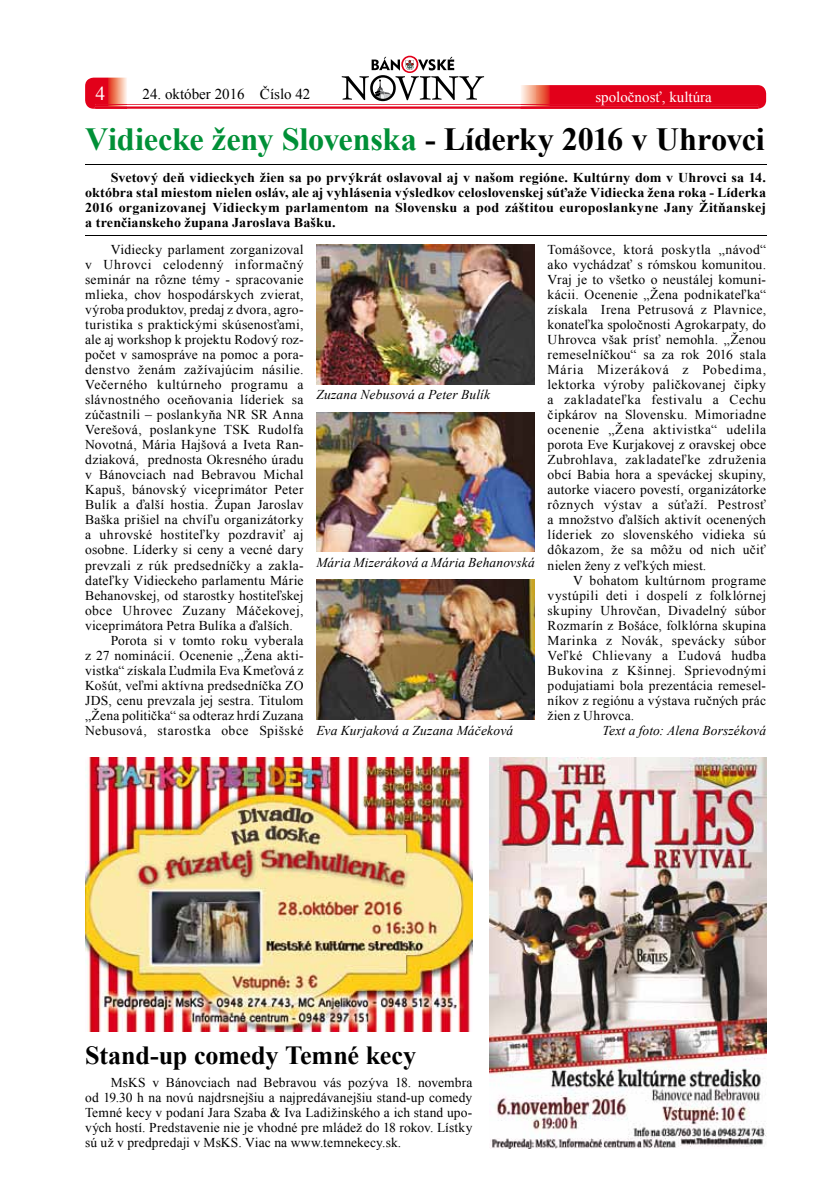
<style>
.page{position:relative;width:830px;height:1200px;background:#fff}
.page>*{position:absolute;margin:0;border:0;box-sizing:border-box;transform-origin:0 0}
.t1{font:700 32.25px "Times New Roman";letter-spacing:-.01em;color:#009037}
.t2{font:700 26.1px "Times New Roman";letter-spacing:-.01em;color:#000}
.t3{font:19.5px "Times New Roman";color:#fff}
.t4{font:15px "Times New Roman";color:#000}
.t5{font:15px "Times New Roman";color:#fff}
.t6{font:13.5px/15px "Times New Roman";letter-spacing:.02em;color:#000;text-align:justify}
.t7{font:700 13.5px/15px "Times New Roman";letter-spacing:.005em;color:#000;text-align:justify;scale:1.04 1}
.t8{font:italic 13.5px "Times New Roman";letter-spacing:.01em;color:#000}
.t9{font:13.5px "Times New Roman";letter-spacing:.04em;color:#000}
.s1{color:#000}
</style>
<div class="page">
<hr style="left:95px;top:104px;width:662px;height:1px;background:#e2001a">
<hr style="left:95px;top:106px;width:663px;height:3px;background:#e2001a">
<svg style="left:341px;top:56px;width:143px;height:45px"></svg>
<svg style="left:520px;top:85px;width:245px;height:24px;background:#e31328"></svg>
<svg style="left:85px;top:78px;width:42px;height:31px"></svg>
<img style="left:489px;top:757px;width:276px;height:391px">
<img style="left:85px;top:757px;width:387px;height:274px">
<hr style="left:85px;top:164px;width:680px;height:1px;background:#000">
<hr style="left:85px;top:235px;width:680px;height:1px;background:#000">
<img style="left:316px;top:245px;width:218px;height:139px">
<img style="left:316px;top:412px;width:218px;height:139px">
<img style="left:316px;top:579px;width:218px;height:140px">
<h3 class="t3" style="left:95px;top:80px;width:11px">4</h3>
<p class="t4" style="left:142px;top:84px;width:169px">24. október 2016 Číslo 42</p>
<p class="t5" style="left:595px;top:87px;width:118px">spoločnosť, kultúra</p>
<h1 class="t1" style="left:85px;top:117px;width:680px">Vidiecke ženy Slovenska <span class="s1">- Líderky 2016 v Uhrovci</span></h1>
<p class="t7" style="left:85px;top:169px;width:656px;text-indent:26px">Svetový deň vidieckych žien sa po prvýkrát oslavoval aj v našom regióne. Kultúrny dom v Uhrovci sa 14. októbra stal miestom nielen osláv, ale aj vyhlásenia výsledkov celoslovenskej súťaže Vidiecka žena roka - Líderka 2016 organizovanej Vidieckym parlamentom na Slovensku a pod záštitou europoslankyne Jany Žitňanskej a trenčianskeho župana Jaroslava Bašku.</p>
<p class="t6" style="left:111px;top:242px;width:194px">Vidiecky parlament zorganizoval</p>
<p class="t9" style="left:85px;top:255px;width:220px">v Uhrovci celodenný informačný</p>
<p class="t6" style="left:85px;top:272px;width:220px">seminár na rôzne témy - spracovanie</p>
<p class="t6" style="left:85px;top:287px;width:220px">mlieka, chov hospodárskych zvierat,</p>
<p class="t6" style="left:85px;top:302px;width:220px">výroba produktov, predaj z dvora, agro-</p>
<p class="t6" style="left:85px;top:317px;width:220px">turistika s praktickými skúsenosťami,</p>
<p class="t6" style="left:85px;top:332px;width:220px">ale aj workshop k projektu Rodový roz-</p>
<p class="t6" style="left:85px;top:347px;width:220px">počet v samospráve na pomoc a pora-</p>
<p class="t6" style="left:85px;top:362px;width:220px">denstvo ženám zažívajúcim násilie.</p>
<p class="t6" style="left:85px;top:377px;width:220px">Večerného kultúrneho programu a</p>
<p class="t6" style="left:85px;top:392px;width:220px">slávnostného oceňovania líderiek sa</p>
<p class="t6" style="left:85px;top:407px;width:220px">zúčastnili – poslankyňa NR SR Anna</p>
<p class="t6" style="left:85px;top:422px;width:220px">Verešová, poslankyne TSK Rudolfa</p>
<p class="t6" style="left:85px;top:437px;width:220px">Novotná, Mária Hajšová a Iveta Ran-</p>
<p class="t6" style="left:85px;top:452px;width:220px">dziaková, prednosta Okresného úradu</p>
<p class="t6" style="left:85px;top:467px;width:220px">v Bánovciach nad Bebravou Michal</p>
<p class="t6" style="left:85px;top:482px;width:220px">Kapuš, bánovský viceprimátor Peter</p>
<p class="t6" style="left:85px;top:497px;width:220px">Bulík a ďalší hostia. Župan Jaroslav</p>
<p class="t6" style="left:85px;top:512px;width:220px">Baška prišiel na chvíľu organizátorky</p>
<p class="t6" style="left:85px;top:527px;width:220px">a uhrovské hostiteľky pozdraviť aj</p>
<p class="t6" style="left:85px;top:542px;width:220px">osobne. Líderky si ceny a vecné dary</p>
<p class="t6" style="left:85px;top:557px;width:220px">prevzali z rúk predsedníčky a zakla-</p>
<p class="t6" style="left:85px;top:572px;width:220px">dateľky Vidieckeho parlamentu Márie</p>
<p class="t6" style="left:85px;top:587px;width:220px">Behanovskej, od starostky hostiteľskej</p>
<p class="t6" style="left:85px;top:602px;width:220px">obce Uhrovec Zuzany Máčekovej,</p>
<p class="t6" style="left:85px;top:617px;width:209px">viceprimátora Petra Bulíka a ďalších.</p>
<p class="t6" style="left:111px;top:632px;width:194px">Porota si v tomto roku vyberala</p>
<p class="t6" style="left:85px;top:647px;width:220px">z 27 nominácií. Ocenenie „Žena akti-</p>
<p class="t6" style="left:85px;top:662px;width:220px">vistka“ získala Ľudmila Eva Kmeťová z</p>
<p class="t6" style="left:85px;top:677px;width:220px">Košút, veľmi aktívna predsedníčka ZO</p>
<p class="t6" style="left:85px;top:692px;width:220px">JDS, cenu prevzala jej sestra. Titulom</p>
<p class="t6" style="left:85px;top:707px;width:220px">„Žena politička“ sa odteraz hrdí Zuzana</p>
<p class="t6" style="left:85px;top:722px;width:220px">Nebusová, starostka obce Spišské</p>
<p class="t6" style="left:547px;top:242px;width:220px">Tomášovce, ktorá poskytla „návod“ ako vychádzať s rómskou komunitou.<br>Vraj je to všetko o neustálej komuni&shy;kácii. Ocenenie „Žena podnikateľka“ získala Irena Petrusová z Plavnice, konateľka spoločnosti Agrokarpaty, do Uhrovca však prísť nemohla. „Ženou remeselníčkou“ sa za rok 2016 stala Mária Mizeráková z Pobedima, lektorka výroby paličkovanej čipky a zakladateľka festivalu a Cechu čipkárov na Slovensku. Mimoriadne ocenenie „Žena aktivistka“ udelila porota Eve Kurjakovej z oravskej obce Zubrohlava, zakladateľke združenia obcí Babia hora a speváckej skupiny, autorke viacero povestí, organizátorke rôznych výstav a súťaží. Pestrosť a množstvo ďalších aktivít ocenených líderiek zo slovenského vidieka sú dôkazom, že sa môžu od nich učiť nielen ženy z veľkých miest.</p>
<p class="t6" style="left:547px;top:572px;width:220px;text-indent:26px">V bohatom kultúrnom programe vystúpili deti i dospelí z folklórnej skupiny Uhrovčan, Divadelný súbor Rozmarín z Bošáce, folklórna skupina Marinka z Novák, spevácky súbor Veľké Chlievany a Ľudová hudba Bukovina z Kšinnej. Sprievodnými podujatiami bola prezentácia remesel&shy;níkov z regiónu a výstava ručných prác žien z Uhrovca.</p>
<p class="t8" style="left:602px;top:720px;width:165px">Text a foto: Alena Borszéková</p>
<p class="t8" style="left:316px;top:384px;width:175px">Zuzana Nebusová a Peter Bulík</p>
<p class="t8" style="left:316px;top:553px;width:220px">Mária Mizeráková a Mária Behanovská</p>
<p class="t8" style="left:316px;top:721px;width:198px">Eva Kurjaková a Zuzana Máčeková</p>
<h2 class="t2" style="left:85px;top:1036px;width:332px">Stand-up comedy Temné kecy</h2>
<p class="t6" style="left:85px;top:1074px;width:388px;text-indent:26px">MsKS v Bánovciach nad Bebravou vás pozýva 18. novembra od 19.30 h na novú najdrsnejšiu a najpredávanejšiu stand-up comedy Temné kecy v podaní Jara Szaba &amp; Iva Ladižinského a ich stand upo&shy;vých hostí. Predstavenie nie je vhodné pre mládež do 18 rokov. Lístky sú už v predpredaji v MsKS. Viac na www.temnekecy.sk.</p>
</div>
